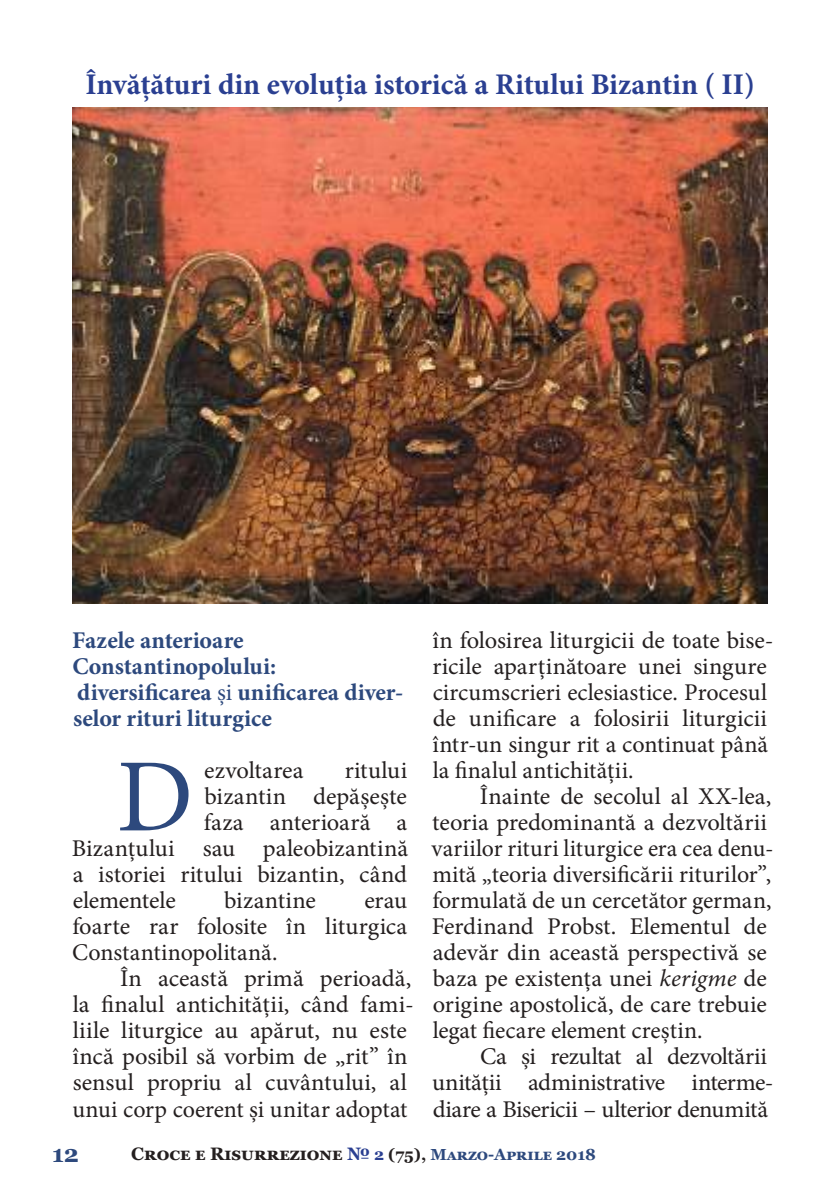
<style>
.page{position:relative;width:840px;height:1191px;background:#fff}
.page>*{position:absolute;margin:0;border:0;box-sizing:border-box;transform-origin:0 0}
.t1{font:104px "Minion Pro";color:#2d497d}
.t2{font:700 30px "Minion Pro";letter-spacing:-.005em;color:#2a3f91}
.t3{font:24px/26px "Minion Pro";color:#241f1f}
.t4{font:700 24px/26px "Minion Pro";color:#2d497d}
.t5{font:24px/26px "Minion Pro";letter-spacing:-.02em;color:#241f1f}
.t6{font:700 24px "Georgia";color:#2d497d}
.t7{font:700 18px "Georgia";color:#241f1f}
.s1{font-weight:400}
.s2{font-style:italic}
.s3{color:#2a3f91}
.s4{font-size:16px;color:#2a3f91}
.s5{font-size:16px}
.s6{font-size:16px;color:#2d497d}
</style>
<div class="page">
<img style="left:72px;top:107px;width:695px;height:497px">
<p class="t2" style="left:85px;top:63px;width:670px">Învățături din evoluția istorică a Ritului Bizantin ( II)</p>
<p class="t4" style="left:72px;top:627px;width:333px">Fazele anterioare<br>Constantinopolului: diversificarea <span class="s1">și</span> unificarea diver&shy;selor rituri liturgice</p>
<h1 class="t1" style="left:117px;top:727px;width:78px">D</h1>
<p class="t3" style="left:204px;top:758px;width:101px">ezvoltarea</p>
<p class="t3" style="left:344px;top:758px;width:64px">ritului</p>
<p class="t3" style="left:204px;top:784px;width:204px">bizantin depășește</p>
<p class="t3" style="left:204px;top:810px;width:205px">faza anterioară a</p>
<p class="t3" style="left:72px;top:836px;width:337px">Bizanțului sau paleobizantină</p>
<p class="t3" style="left:73px;top:862px;width:335px">a istoriei ritului bizantin, când</p>
<p class="t3" style="left:73px;top:887px;width:104px">elementele</p>
<p class="t3" style="left:224px;top:887px;width:93px">bizantine</p>
<p class="t3" style="left:72px;top:887px;width:336px;text-align:justify;text-indent:292px">erau foarte rar folosite în liturgica Constantinopolitană.</p>
<p class="t3" style="left:72px;top:966px;width:342px;text-indent:48px">În această primă perioadă, la finalul antichității, când fami&shy;liile liturgice au apărut, nu este încă posibil să vorbim de „rit” în sensul propriu al cuvântului, al unui corp coerent și unitar adoptat</p>
<p class="t3" style="left:432px;top:628px;width:342px">în folosirea liturgicii de toate bise&shy;ricile aparținătoare unei singure circumscrieri eclesiastice. Procesul de unificare a folosirii liturgicii într-un singur rit a continuat până la finalul antichității.</p>
<p class="t3" style="left:431px;top:784px;width:343px;text-indent:48px">Înainte de secolul al XX-lea, teoria predominantă a dezvoltării variilor rituri liturgice era cea denu&shy;mită „teoria diversificării riturilor”, formulată de un cercetător german, Ferdinand Probst. Elementul de adevăr din această perspectivă se baza pe existența unei <span class="s2">kerigme</span> de origine apostolică, de care trebuie legat fiecare element creștin.</p>
<p class="t5" style="left:432px;top:1044px;width:342px;text-indent:48px">Ca și rezultat al dezvoltării unității administrative interme&shy;diare a Bisericii – ulterior denumită</p>
<p class="t6" style="left:52px;top:1138px;width:28px">12</p>
<p class="t7" style="left:131px;top:1142px;width:466px">Croce e Risurrezione <span class="s3">№</span> <span class="s4">2</span> <span class="s5">(75),</span> <span class="s6">Marzo-Aprile 2018</span></p>
</div>
